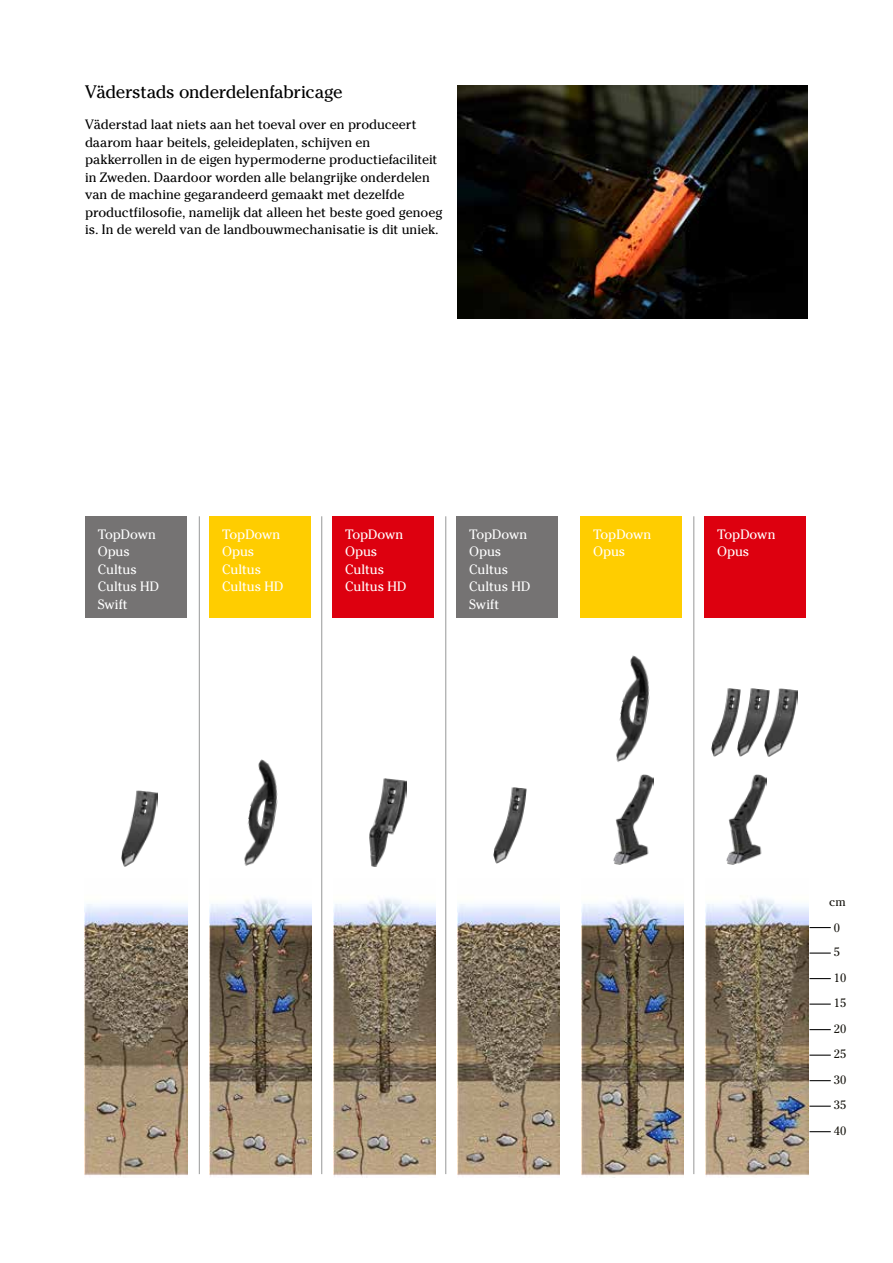
<style>
.page{position:relative;width:893px;height:1263px;background:#fff}
.page>*{position:absolute;margin:0;border:0;box-sizing:border-box;transform-origin:0 0}
.t1{font:18px "Cheltenham EC";letter-spacing:-.02em;color:#000}
.t2{font:13.5px/17.5px "Cheltenham EC";letter-spacing:-.005em;color:#000}
.t3{font:13.5px/17.5px "Cheltenham EC";letter-spacing:-.005em;color:#fff}
.t4{font:12px/25.5px "Cheltenham EC";color:#17150f}
</style>
<div class="page">
<img style="left:457px;top:85px;width:351px;height:234px">
<div style="left:209px;top:516px;width:102px;height:102px;background:#ffcd00"></div>
<div style="left:332px;top:516px;width:102px;height:102px;background:#dd000f"></div>
<div style="left:456px;top:516px;width:102px;height:102px;background:#757373"></div>
<div style="left:85px;top:516px;width:102px;height:102px;background:#757373"></div>
<img style="left:85px;top:904px;width:103px;height:273px">
<img style="left:209px;top:898px;width:103px;height:279px">
<img style="left:333px;top:898px;width:103px;height:280px">
<img style="left:457px;top:904px;width:103px;height:273px">
<img style="left:121px;top:791px;width:37px;height:75px">
<hr style="left:321px;top:516px;width:1px;height:658px;background:#9d9e9e">
<hr style="left:199px;top:516px;width:1px;height:658px;background:#9d9e9e">
<hr style="left:445px;top:516px;width:1px;height:658px;background:#9d9e9e">
<img style="left:244px;top:759px;width:34px;height:107px">
<img style="left:370px;top:779px;width:36px;height:87px">
<img style="left:493px;top:788px;width:33px;height:76px">
<div style="left:580px;top:516px;width:102px;height:102px;background:#ffcd00"></div>
<div style="left:704px;top:516px;width:102px;height:102px;background:#dd000f"></div>
<img style="left:581px;top:898px;width:103px;height:280px">
<img style="left:705px;top:898px;width:103px;height:279px">
<img style="left:613px;top:775px;width:40px;height:89px">
<img style="left:726px;top:775px;width:40px;height:89px">
<hr style="left:693px;top:516px;width:1px;height:658px;background:#9d9e9e">
<img style="left:616px;top:655px;width:34px;height:107px">
<img style="left:740px;top:689px;width:24px;height:67px">
<img style="left:711px;top:689px;width:29px;height:67px">
<img style="left:764px;top:689px;width:34px;height:68px">
<svg style="left:809px;top:927px;width:22px;height:1px"></svg>
<hr style="left:809px;top:952px;width:22px;height:2px;background:#000">
<svg style="left:809px;top:978px;width:22px;height:1px"></svg>
<hr style="left:809px;top:1003px;width:22px;height:2px;background:#000">
<svg style="left:809px;top:1029px;width:22px;height:1px"></svg>
<hr style="left:809px;top:1054px;width:22px;height:2px;background:#000">
<svg style="left:809px;top:1080px;width:22px;height:1px"></svg>
<svg style="left:809px;top:1106px;width:22px;height:1px"></svg>
<svg style="left:809px;top:1131px;width:22px;height:1px"></svg>
<h1 class="t1" style="left:85px;top:81px;width:259px">Väderstads onderdelenfabricage</h1>
<p class="t2" style="left:85px;top:116px;width:359px">Väderstad laat niets aan het toeval over en produceert daarom haar beitels, geleideplaten, schijven en pakkerrollen in de eigen hypermoderne productiefaciliteit in Zweden. Daardoor worden alle belangrijke onderdelen van de machine gegarandeerd gemaakt met dezelfde productfilosofie, namelijk dat alleen het beste goed genoeg is. In de wereld van de landbouwmechanisatie is dit uniek.</p>
<p class="t3" style="left:98px;top:525px;width:63px">TopDown<br>Opus<br>Cultus<br>Cultus HD<br>Swift</p>
<p class="t3" style="left:593px;top:525px;width:60px">TopDown<br>Opus</p>
<p class="t3" style="left:717px;top:525px;width:60px">TopDown<br>Opus</p>
<p class="t3" style="left:222px;top:525px;width:63px">TopDown<br>Opus<br>Cultus<br>Cultus HD</p>
<p class="t3" style="left:469px;top:525px;width:63px">TopDown<br>Opus<br>Cultus<br>Cultus HD<br>Swift</p>
<p class="t3" style="left:345px;top:525px;width:63px">TopDown<br>Opus<br>Cultus<br>Cultus HD</p>
<p class="t4" style="left:829px;top:889px;width:18px">cm</p>
<p class="t4" style="left:834px;top:915px;width:8px">0</p>
<p class="t4" style="left:834px;top:939px;width:14px">5<br>10<br>15<br>20<br>25<br>30<br>35<br>40</p>
</div>
